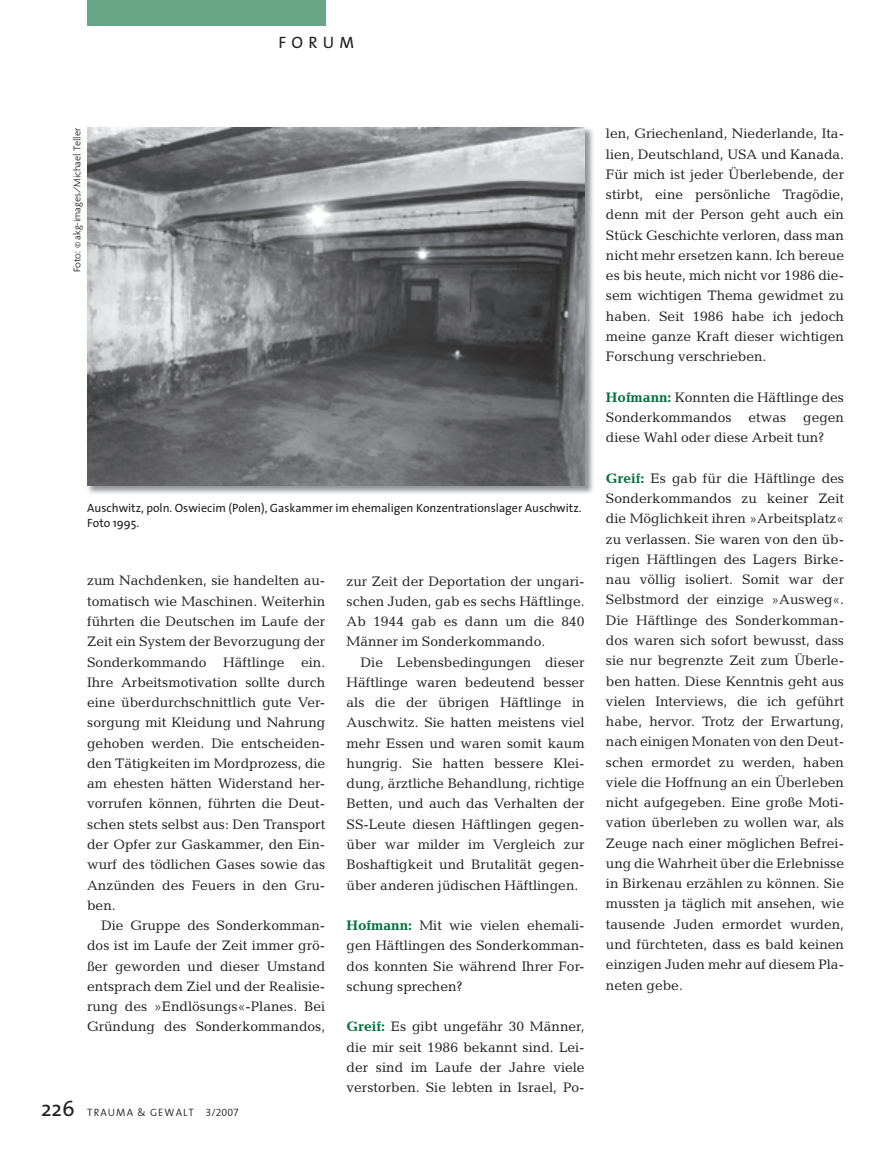
<style>
.page{position:relative;width:893px;height:1149px;background:#fff}
.page>*{position:absolute;margin:0;border:0;box-sizing:border-box;transform-origin:0 0}
.t1{font:16.5px "The Sans";letter-spacing:.32em;color:#231f20}
.t2{font:13.8px/20.2px "Candida";color:#231f20;text-align:justify}
.t3{font:12px/15px "The Sans";color:#231f20}
.t4{font:300 10.5px "Agenda";color:#231f20}
.t5{font:10.5px "Thesis Koesel Tabel Normal";letter-spacing:.1em;color:#231f20}
.s1{font-family:"The Sans";font-size:21.75px}
.s2{font-weight:700;color:#006f3c}
</style>
<div class="page">
<div style="left:87px;top:0;width:238px;height:26px;background:#67a788"></div>
<img style="left:87px;top:127px;width:506px;height:367px">
<img style="left:87px;top:128px;width:498px;height:357px">
<p class="t1" style="left:279px;top:36px;width:77px">FORUM</p>
<p class="t4" style="left:73px;top:272px;width:146px;rotate:-90deg">Foto: © akg-images/Michael Teller</p>
<p class="t3" style="left:87px;top:501px;width:496px">Auschwitz, poln. Oswiecim (Polen), Gaskammer im ehemaligen Konzentrationslager Auschwitz.<br>Foto 1995.</p>
<p class="t2" style="left:87px;top:572px;width:240px">zum Nachdenken, sie handelten au&shy;tomatisch wie Maschinen. Weiterhin führten die Deutschen im Laufe der Zeit ein System der Bevorzugung der Sonderkommando Häftlinge ein.<br>Ihre Arbeitsmotivation sollte durch eine überdurchschnittlich gute Ver&shy;sorgung mit Kleidung und Nahrung gehoben werden. Die entscheiden&shy;den Tätigkeiten im Mordprozess, die am ehesten hätten Widerstand her&shy;vorrufen können, führten die Deut&shy;schen stets selbst aus: Den Transport der Opfer zur Gaskammer, den Ein&shy;wurf des tödlichen Gases sowie das Anzünden des Feuers in den Gru&shy;ben.</p>
<p class="t2" style="left:87px;top:916px;width:240px;text-indent:14px">Die Gruppe des Sonderkomman&shy;dos ist im Laufe der Zeit immer grö&shy;ßer geworden und dieser Umstand entsprach dem Ziel und der Realisie&shy;rung des »Endlösungs«-Planes. Bei Gründung des Sonderkommandos,</p>
<p class="t5" style="left:41px;top:1106px;width:199px"><span class="s1">226</span> TRAUMA &amp; GEWALT 3/2007</p>
<p class="t2" style="left:347px;top:572px;width:240px">zur Zeit der Deportation der ungari&shy;schen Juden, gab es sechs Häftlinge.<br>Ab 1944 gab es dann um die 840<br>Männer im Sonderkommando.</p>
<p class="t2" style="left:347px;top:653px;width:240px;text-indent:14px">Die Lebensbedingungen dieser Häftlinge waren bedeutend besser als die der übrigen Häftlinge in Auschwitz. Sie hatten meistens viel mehr Essen und waren somit kaum hungrig. Sie hatten bessere Klei&shy;dung, ärztliche Behandlung, richtige Betten, und auch das Verhalten der SS-Leute diesen Häftlingen gegen&shy;über war milder im Vergleich zur Boshaftigkeit und Brutalität gegen&shy;über anderen jüdischen Häftlingen.</p>
<p class="t2" style="left:347px;top:916px;width:240px"><span class="s2">Hofmann:</span> Mit wie vielen ehemali&shy;gen Häftlingen des Sonderkomman&shy;dos konnten Sie während Ihrer For&shy;schung sprechen?</p>
<p class="t2" style="left:347px;top:1017px;width:240px"><span class="s2">Greif:</span> Es gibt ungefähr 30 Männer, die mir seit 1986 bekannt sind. Lei&shy;der sind im Laufe der Jahre viele verstorben. Sie lebten in Israel, Po-</p>
<p class="t2" style="left:606px;top:125px;width:240px">len, Griechenland, Niederlande, Ita&shy;lien, Deutschland, USA und Kanada.<br>Für mich ist jeder Überlebende, der stirbt, eine persönliche Tragödie, denn mit der Person geht auch ein Stück Geschichte verloren, dass man nicht mehr ersetzen kann. Ich bereue es bis heute, mich nicht vor 1986 die&shy;sem wichtigen Thema gewidmet zu haben. Seit 1986 habe ich jedoch meine ganze Kraft dieser wichtigen Forschung verschrieben.</p>
<p class="t2" style="left:606px;top:388px;width:240px"><span class="s2">Hofmann:</span> Konnten die Häftlinge des Sonderkommandos etwas gegen die se Wahl oder diese Arbeit tun?</p>
<p class="t2" style="left:606px;top:469px;width:240px"><span class="s2">Greif:</span> Es gab für die Häftlinge des Sonderkommandos zu keiner Zeit die Möglichkeit ihren »Arbeitsplatz« zu verlassen. Sie waren von den üb&shy;rigen Häftlingen des Lagers Birke&shy;nau völlig isoliert. Somit war der Selbstmord der einzige »Ausweg«.<br>Die Häftlinge des Sonderkomman&shy;dos waren sich sofort bewusst, dass sie nur begrenzte Zeit zum Überle&shy;ben hatten. Diese Kenntnis geht aus vielen Interviews, die ich geführt habe, hervor. Trotz der Erwartung, nach einigen Monaten von den Deut&shy;schen ermordet zu werden, haben viele die Hoffnung an ein Überleben nicht aufgegeben. Eine große Moti&shy;vation überleben zu wollen war, als Zeuge nach einer möglichen Befrei&shy;ung die Wahrheit über die Erlebnisse in Birkenau erzählen zu können. Sie mussten ja täglich mit ansehen, wie tausende Juden ermordet wurden, und fürchteten, dass es bald keinen einzigen Juden mehr auf diesem Pla&shy;neten gebe.</p>
</div>
